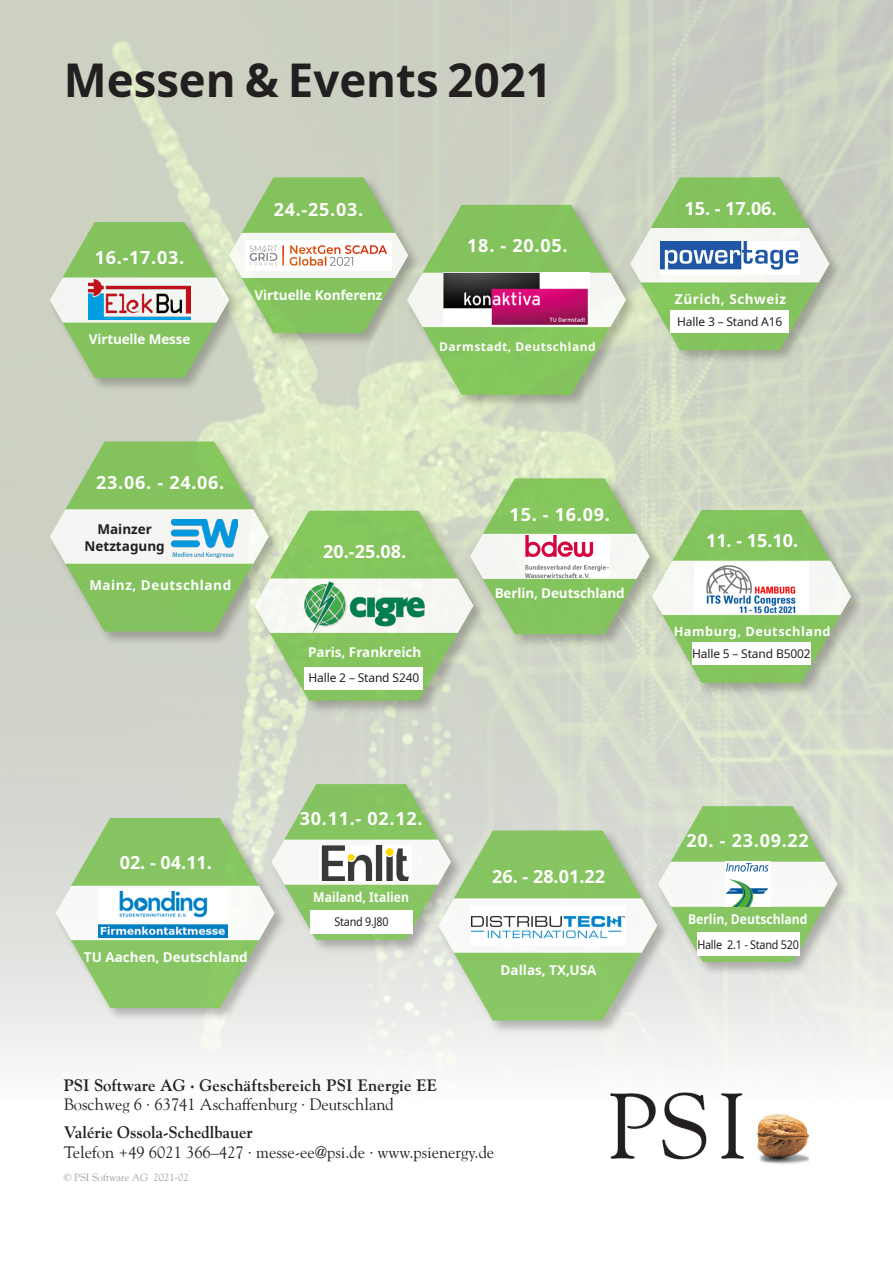
<style>
.page{position:relative;width:893px;height:1263px;background:#fff}
.page>*{position:absolute;margin:0;border:0;box-sizing:border-box;transform-origin:0 0}
.Flyer_Adress_Running{font:700 46.5px "Noto Sans";color:#231f20}
.Flyer_Copyright{font:700 18px "Noto Sans";letter-spacing:.04em;color:#fff}
.Flyer_Adress_Running-2{font:16.5px "Goudy";color:#231f20}
.Flyer_Adress_Company{font:700 16.5px "Goudy";letter-spacing:.015em;color:#231f20}
.Flyer_Adress_Running-3{font:700 16.5px "Goudy";color:#231f20}
.Flyer_Copyright-2{font:700 13.5px "Noto Sans";color:#fff}
.Flyer_Copyright-3{font:700 13.5px "Noto Sans";color:#fff;scale:.9 1}
.Flyer_Copyright-4{font:700 13.5px "Noto Sans";letter-spacing:.04em;color:#fff}
.Flyer_Copyright-5{font:700 13.5px/16.5px "Noto Sans";color:#231f20;text-align:center}
.Flyer_Copyright-6{font:700 12.75px "Noto Sans";letter-spacing:.04em;color:#fff}
.Flyer_Copyright-7{font:12px "Noto Sans";letter-spacing:-.01em;color:#231f20}
.Flyer_Copyright-8{font:12px "Noto Sans";letter-spacing:-.01em;color:#231f20;scale:.9 1}
.Flyer_Copyright-9{font:700 12px "Noto Sans";letter-spacing:.04em;color:#fff}
.Flyer_Copyright-10{font:10.5px "Goudy";color:#9b9da0}
</style>
<div class="page">
<img style="left:0;top:0;width:893px;height:1161px">
<div style="left:406px;top:203px;width:233px;height:206px;background:#231f20;opacity:.36"></div>
<div style="left:629px;top:175px;width:214px;height:190px;background:#231f20;opacity:.36"></div>
<svg style="left:50px;top:177px;width:779px;height:218px;background:#b3ca9c"></svg>
<div style="left:670px;top:310px;width:119px;height:23px;background:#fff"></div>
<img style="left:660px;top:241px;width:139px;height:33px">
<div style="left:650px;top:508px;width:215px;height:189px;background:#231f20;opacity:.36"></div>
<div style="left:437px;top:828px;width:234px;height:206px;background:#231f20;opacity:.36"></div>
<div style="left:603px;top:1085px;width:205px;height:85px;background:#fff"></div>
<img style="left:611px;top:1092px;width:197px;height:72px">
<div style="left:253px;top:508px;width:234px;height:207px;background:#231f20;opacity:.36"></div>
<svg style="left:50px;top:441px;width:801px;height:260px"></svg>
<img style="left:301px;top:578px;width:128px;height:61px">
<div style="left:304px;top:667px;width:119px;height:22px;background:#fff"></div>
<div style="left:657px;top:804px;width:194px;height:172px;background:#231f20;opacity:.36"></div>
<svg style="left:55px;top:784px;width:783px;height:236px"></svg>
<div style="left:697px;top:932px;width:102px;height:24px;background:#fff"></div>
<img style="left:725px;top:862px;width:45px;height:44px">
<p class="Flyer_Adress_Running" style="left:64px;top:47px;width:490px">Messen &amp; Events 2021</p>
<p class="Flyer_Copyright" style="left:95px;top:245px;width:91px">16.-17.03.</p>
<p class="Flyer_Copyright-2" style="left:89px;top:330px;width:103px">Virtuelle Messe</p>
<p class="Flyer_Copyright" style="left:274px;top:197px;width:91px">24.-25.03.</p>
<p class="Flyer_Copyright-2" style="left:255px;top:286px;width:129px">Virtuelle Konferenz</p>
<p class="Flyer_Copyright" style="left:467px;top:233px;width:102px">18. - 20.05.</p>
<p class="Flyer_Copyright-9" style="left:439px;top:338px;width:158px">Darmstadt, Deutschland</p>
<p class="Flyer_Copyright" style="left:96px;top:470px;width:130px">23.06. - 24.06.</p>
<p class="Flyer_Copyright-5" style="left:85px;top:521px;width:82px">Mainzer<br>Netztagung</p>
<p class="Flyer_Copyright-4" style="left:89px;top:575px;width:143px">Mainz, Deutschland</p>
<p class="Flyer_Copyright" style="left:323px;top:539px;width:84px">20.-25.08.</p>
<p class="Flyer_Copyright-2" style="left:308px;top:643px;width:115px">Paris, Frankreich</p>
<p class="Flyer_Copyright-7" style="left:308px;top:669px;width:113px">Halle 2 – Stand S240</p>
<p class="Flyer_Copyright" style="left:510px;top:502px;width:102px">15. - 16.09.</p>
<p class="Flyer_Copyright-2" style="left:495px;top:584px;width:132px">Berlin, Deutschland</p>
<p class="Flyer_Copyright" style="left:684px;top:196px;width:94px">15. - 17.06.</p>
<p class="Flyer_Copyright-4" style="left:675px;top:289px;width:113px">Zürich, Schweiz</p>
<p class="Flyer_Copyright-7" style="left:677px;top:313px;width:107px">Halle 3 – Stand A16</p>
<p class="Flyer_Copyright" style="left:706px;top:528px;width:94px">11. - 15.10.</p>
<p class="Flyer_Copyright-6" style="left:674px;top:622px;width:158px">Hamburg, Deutschland</p>
<p class="Flyer_Copyright-7" style="left:692px;top:645px;width:120px">Halle 5 – Stand B5002</p>
<p class="Flyer_Copyright" style="left:120px;top:850px;width:94px">02. - 04.11.</p>
<p class="Flyer_Copyright-2" style="left:84px;top:947px;width:165px">TU Aachen, Deutschland</p>
<p class="Flyer_Copyright" style="left:300px;top:806px;width:124px">30.11.- 02.12.</p>
<p class="Flyer_Copyright-3" style="left:313px;top:887px;width:108px">Mailand, Italien</p>
<p class="Flyer_Copyright-8" style="left:334px;top:914px;width:62px">Stand 9.J80</p>
<p class="Flyer_Copyright" style="left:492px;top:863px;width:114px">26. - 28.01.22</p>
<p class="Flyer_Copyright-2" style="left:501px;top:961px;width:97px">Dallas, TX,USA</p>
<p class="Flyer_Adress_Company" style="left:64px;top:1075px;width:375px">PSI Software AG ∙ Geschäftsbereich PSI Energie EE</p>
<p class="Flyer_Adress_Running-2" style="left:64px;top:1094px;width:331px">Boschweg 6 ∙ 63741 Aschaffenburg ∙ Deutschland</p>
<p class="Flyer_Adress_Running-3" style="left:64px;top:1123px;width:191px">Valérie Ossola-Schedlbauer</p>
<p class="Flyer_Adress_Running-2" style="left:64px;top:1142px;width:432px">Telefon +49 6021 366–427 ∙ messe-ee@psi.de ∙ www.psienergy.de</p>
<p class="Flyer_Copyright-10" style="left:64px;top:1170px;width:126px">© PSI Software AG 2021-02</p>
<p class="Flyer_Copyright" style="left:687px;top:828px;width:124px">20. - 23.09.22</p>
<p class="Flyer_Copyright-3" style="left:688px;top:910px;width:134px">Berlin, Deutschland</p>
<p class="Flyer_Copyright-8" style="left:697px;top:936px;width:114px">Halle 2.1 - Stand 520</p>
</div>
